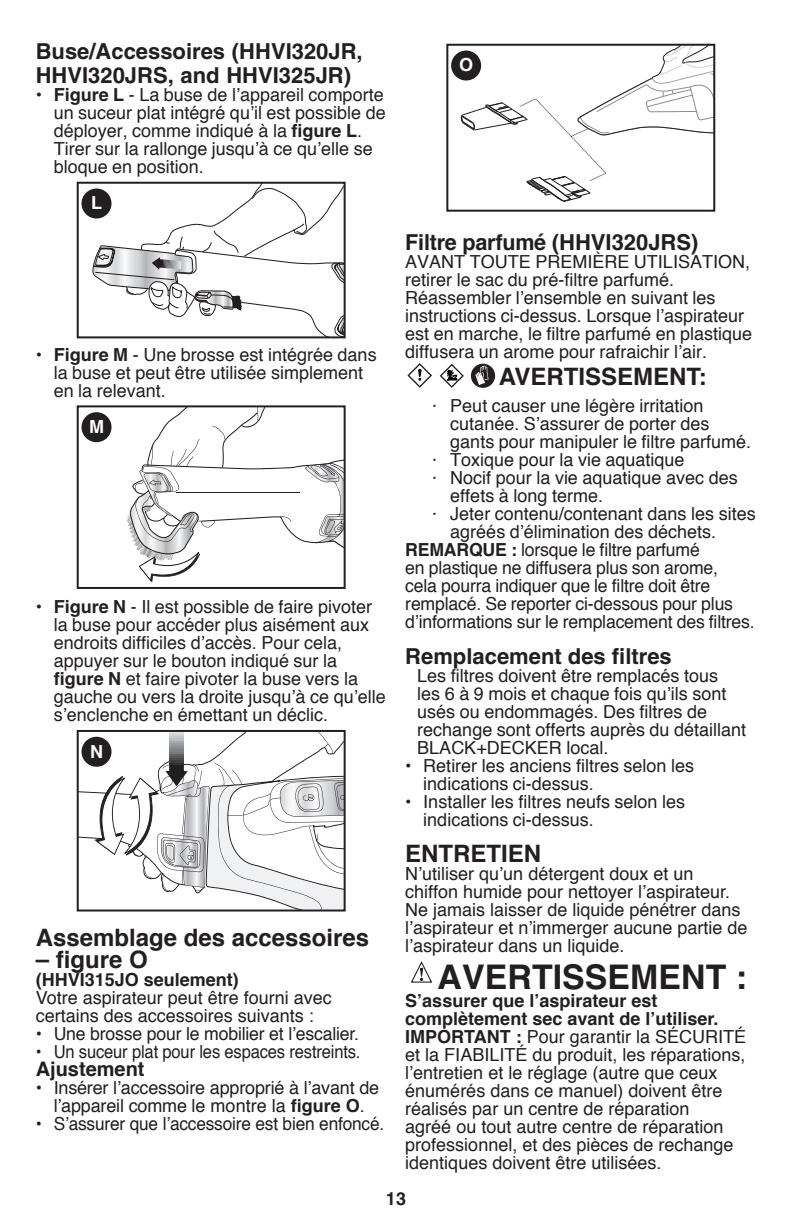
<style>
.page{position:relative;width:792px;height:1224px;background:#fff}
.page>*{position:absolute;margin:0;border:0;box-sizing:border-box;transform-origin:0 0}
.t1{font:700 34px "Helvetica LT Std";color:#231f20}
.t2{font:700 24px "Helvetica";color:#231f20}
.t3{font:700 22px/24px "Helvetica LT Std";color:#231f20}
.t4{font:700 22px "Helvetica";letter-spacing:-.01em;color:#231f20}
.t5{font:700 20px "Helvetica";color:#231f20}
.t6{font:18px/18px "Helvetica";color:#231f20}
.t7{font:18px "Helvetica";color:#231f20;scale:.96 1}
.t8{font:18px "Helvetica";color:#231f20;scale:.92 1}
.t9{font:700 18px "Helvetica";color:#231f20}
.t10{font:700 18px "Helvetica";color:#fff}
.t11{font:700 18px "Helvetica LT Std";color:#231f20}
.s1{font-family:"Helvetica LT Std";font-weight:700}
.s2{font-weight:700}
</style>
<div class="page">
<svg style="left:92px;top:185px;width:251px;height:150px"></svg>
<div style="left:77px;top:182px;width:269px;height:156px;border:2px solid #231f20"></div>
<div style="left:82px;top:189px;width:30px;height:30px;background:#231f20;border-radius:50%"></div>
<svg style="left:127px;top:408px;width:216px;height:174px"></svg>
<div style="left:77px;top:405px;width:269px;height:184px;border:2px solid #231f20"></div>
<div style="left:82px;top:412px;width:30px;height:30px;background:#231f20;border-radius:50%"></div>
<svg style="left:80px;top:733px;width:263px;height:176px"></svg>
<div style="left:77px;top:730px;width:269px;height:182px;border:2px solid #231f20"></div>
<div style="left:82px;top:737px;width:30px;height:30px;background:#231f20;border-radius:50%"></div>
<svg style="left:461px;top:47px;width:251px;height:155px"></svg>
<div style="left:446px;top:44px;width:269px;height:168px;border:2px solid #231f20"></div>
<div style="left:451px;top:51px;width:30px;height:30px;background:#231f20;border-radius:50%"></div>
<svg style="left:407px;top:363px;width:25px;height:25px"></svg>
<svg style="left:440px;top:364px;width:24px;height:24px"></svg>
<svg style="left:470px;top:363px;width:26px;height:25px"></svg>
<div style="left:471px;top:364px;width:24px;height:24px;background:#231f20;border-radius:50%"></div>
<svg style="left:475px;top:366px;width:14px;height:19px"></svg>
<svg style="left:411px;top:961px;width:22px;height:22px"></svg>
<p class="t3" style="left:36px;top:39px;width:329px">Buse/Accessoires (HHVI320JR,<br>HHVI320JRS, and HHVI325JR)</p>
<p class="t6" style="left:54px;top:86px;width:334px;text-indent:-18px">• <span class="s1">Figure L</span> - La buse de l’appareil comporte un suceur plat intégré qu’il est possible de déployer, comme indiqué à la <span class="s1">figure L</span>.<br>Tirer sur la rallonge jusqu’à ce qu’elle se bloque en position.</p>
<p class="t10" style="left:91px;top:188px;width:12px">L</p>
<p class="t6" style="left:54px;top:346px;width:324px;text-indent:-18px">• <span class="s1">Figure M</span> - Une brosse est intégrée dans la buse et peut être utilisée simplement en la relevant.</p>
<p class="t10" style="left:89px;top:412px;width:16px">M</p>
<p class="t6" style="left:54px;top:598px;width:334px;text-indent:-18px">• <span class="s1">Figure N</span> - Il est possible de faire pivoter la buse pour accéder plus aisément aux endroits difficiles d’accès. Pour cela, appuyer sur le bouton indiqué sur la <span class="s2">figure N</span> et faire pivoter la buse vers la gauche ou vers la droite jusqu’à ce qu’elle s’enclenche en émettant un déclic.</p>
<p class="t10" style="left:90px;top:737px;width:14px">N</p>
<h2 class="t2" style="left:36px;top:918px;width:335px">Assemblage des accessoires</h2>
<h2 class="t2" style="left:36px;top:940px;width:114px">– figure O</h2>
<p class="t9" style="left:36px;top:965px;width:205px">(HHVI315JO seulement)</p>
<p class="t6" style="left:36px;top:989px;width:298px">Votre aspirateur peut être fourni avec certains des accessoires suivants :</p>
<p class="t6" style="left:36px;top:1025px;width:325px">• Une brosse pour le mobilier et l’escalier.</p>
<p class="t8" style="left:36px;top:1038px;width:355px">• Un suceur plat pour les espaces restreints.</p>
<p class="t5" style="left:36px;top:1053px;width:110px">Ajustement</p>
<p class="t6" style="left:36px;top:1079px;width:345px;text-align:center">• Insérer l’accessoire approprié à l’avant de l’appareil comme le montre la <span class="s2">figure O</span>.</p>
<p class="t7" style="left:36px;top:1110px;width:365px">• S’assurer que l’accessoire est bien enfoncé.</p>
<p class="t10" style="left:459px;top:50px;width:16px">O</p>
<p class="t4" style="left:405px;top:224px;width:295px">Filtre parfumé (HHVI320JRS)</p>
<p class="t6" style="left:405px;top:253px;width:349px">AVANT TOUTE PREMIÈRE UTILISATION, retirer le sac du pré-filtre parfumé.<br>Réassembler l’ensemble en suivant les instructions ci-dessus. Lorsque l’aspirateur est en marche, le filtre parfumé en plastique diffusera un arome pour rafraichir l’air.</p>
<h2 class="t2" style="left:499px;top:357px;width:209px">AVERTISSEMENT:</h2>
<p class="t6" style="left:432px;top:397px;width:273px">· Peut causer une légère irritation</p>
<p class="t6" style="left:450px;top:415px;width:261px">cutanée. S’assurer de porter des</p>
<p class="t6" style="left:450px;top:433px;width:302px">gants pour manipuler le filtre parfumé.</p>
<p class="t6" style="left:432px;top:451px;width:254px">· Toxique pour la vie aquatique</p>
<p class="t6" style="left:432px;top:469px;width:307px">· Nocif pour la vie aquatique avec des</p>
<p class="t6" style="left:450px;top:487px;width:154px">effets à long terme.</p>
<p class="t6" style="left:432px;top:505px;width:325px">· Jeter contenu/contenant dans les sites</p>
<p class="t6" style="left:450px;top:523px;width:267px">agréés d’élimination des déchets.</p>
<p class="t6" style="left:405px;top:541px;width:296px"><span class="s2">REMARQUE :</span> lorsque le filtre parfumé</p>
<p class="t6" style="left:405px;top:559px;width:314px">en plastique ne diffusera plus son arome,</p>
<p class="t6" style="left:405px;top:577px;width:307px">cela pourra indiquer que le filtre doit être</p>
<p class="t6" style="left:405px;top:595px;width:329px">remplacé. Se reporter ci-dessous pour plus</p>
<p class="t6" style="left:405px;top:613px;width:351px">d’informations sur le remplacement des filtres.</p>
<p class="t3" style="left:405px;top:644px;width:268px">Remplacement des filtres</p>
<p class="t6" style="left:417px;top:667px;width:330px">Les filtres doivent être remplacés tous<br>les 6 à 9 mois et chaque fois qu’ils sont usés ou endommagés. Des filtres de rechange sont offerts auprès du détaillant BLACK+DECKER local.</p>
<p class="t6" style="left:423px;top:757px;width:272px;text-indent:-18px">• Retirer les anciens filtres selon les indications ci-dessus.</p>
<p class="t6" style="left:423px;top:793px;width:263px;text-indent:-18px">• Installer les filtres neufs selon les indications ci-dessus.</p>
<h2 class="t2" style="left:405px;top:834px;width:138px">ENTRETIEN</h2>
<p class="t6" style="left:405px;top:865px;width:344px">N’utiliser qu’un détergent doux et un chiffon humide pour nettoyer l’aspirateur.<br>Ne jamais laisser de liquide pénétrer dans l’aspirateur et n’immerger aucune partie de l’aspirateur dans un liquide.</p>
<h1 class="t1" style="left:438px;top:957px;width:311px">AVERTISSEMENT :</h1>
<p class="t6" style="left:405px;top:993px;width:342px"><span class="s2">S’assurer que l’aspirateur est complètement sec avant de l’utiliser.<br>IMPORTANT :</span> Pour garantir la SÉCURITÉ et la FIABILITÉ du produit, les réparations, l’entretien et le réglage (autre que ceux énumérés dans ce manuel) doivent être réalisés par un centre de réparation<br>agréé ou tout autre centre de réparation professionnel, et des pièces de rechange identiques doivent être utilisées.</p>
<p class="t11" style="left:386px;top:1188px;width:22px">13</p>
</div>
